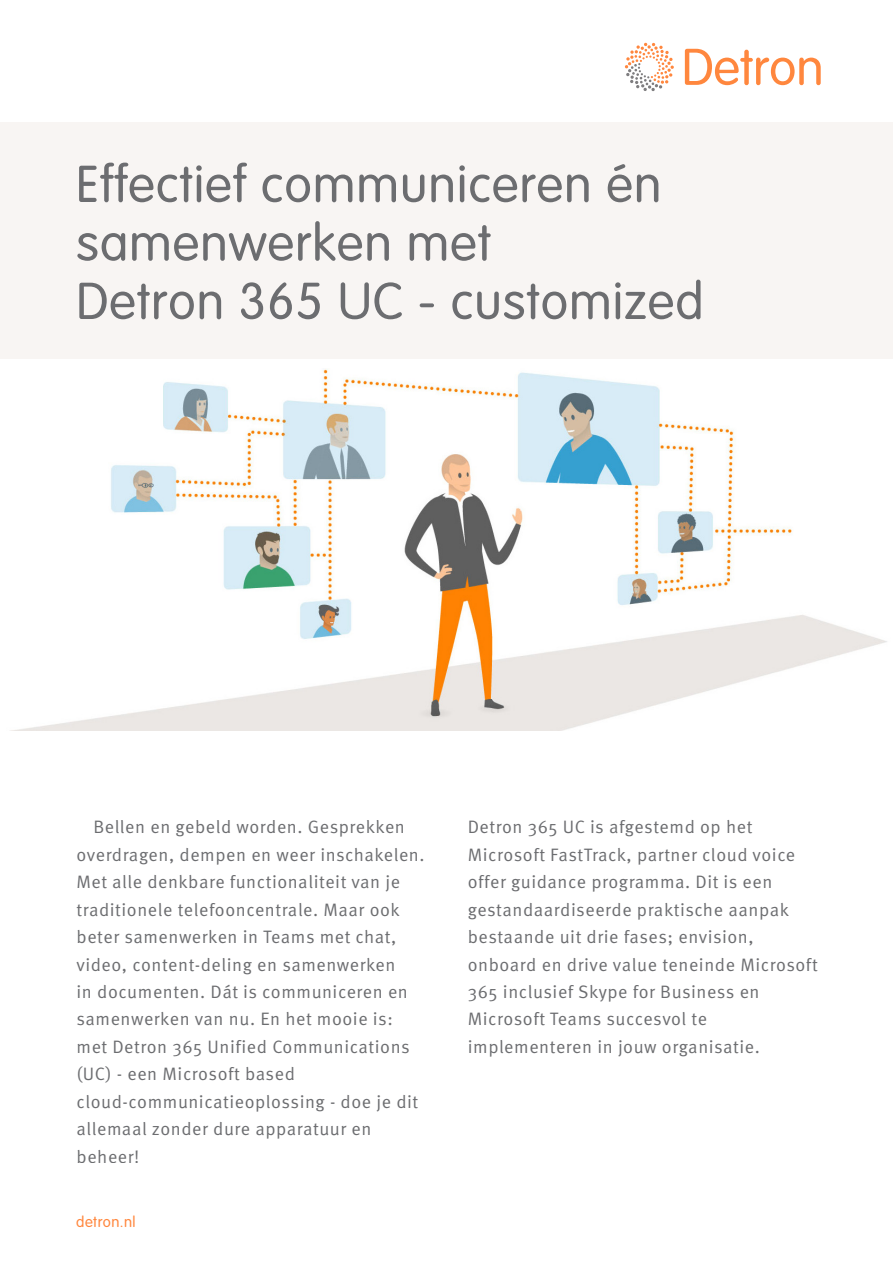
<style>
.page{position:relative;width:893px;height:1263px;background:#fff}
.page>*{position:absolute;margin:0;border:0;box-sizing:border-box;transform-origin:0 0}
.t1{font:300 51px/58.5px "VAG Rounded";letter-spacing:.02em;color:#6c6d70}
.t2{font:18px/27.5px "Meta Pro";letter-spacing:.03em;color:#6c6d70}
.t3{font:300 15px "VAG Rounded";letter-spacing:.03em;color:#ff873e}
</style>
<div class="page">
<div style="left:0;top:122px;width:893px;height:178px;background:#f8f5f3"></div>
<div style="left:0;top:181px;width:893px;height:178px;background:#f8f5f3"></div>
<img style="left:17px;top:369px;width:870px;height:361px">
<svg style="left:625px;top:43px;width:49px;height:48px"></svg>
<svg style="left:685px;top:49px;width:136px;height:36px"></svg>
<p class="t1" style="left:76px;top:155px;width:587px">Effectief communiceren én samenwerken met</p>
<p class="t1" style="left:76px;top:272px;width:629px">Detron 365 UC - customized</p>
<p class="t2" style="left:77px;top:814px;width:350px;text-indent:17px">Bellen en gebeld worden. Gesprekken overdragen, dempen en weer inschakelen.<br>Met alle denkbare functionaliteit van je traditionele telefooncentrale. Maar ook beter samenwerken in Teams met chat, video, content-deling en samenwerken<br>in documenten. Dát is communiceren en samenwerken van nu. En het mooie is: met Detron 365 Unified Communications (UC) - een Microsoft based cloud-communicatieoplossing - doe je dit allemaal zonder dure apparatuur en beheer!</p>
<p class="t3" style="left:76px;top:1213px;width:61px">detron.nl</p>
<p class="t2" style="left:468px;top:814px;width:286px">Detron 365 UC is afgestemd op het</p>
<p class="t2" style="left:468px;top:841px;width:329px">Microsoft FastTrack, partner cloud voice offer guidance programma. Dit is een gestandaardiseerde praktische aanpak bestaande uit drie fases; envision,</p>
<p class="t2" style="left:468px;top:951px;width:352px">onboard en drive value teneinde Microsoft<br>365 inclusief Skype for Business en</p>
<p class="t2" style="left:468px;top:1006px;width:241px">Microsoft Teams succesvol te</p>
<p class="t2" style="left:468px;top:1033px;width:294px">implementeren in jouw organisatie.</p>
</div>
